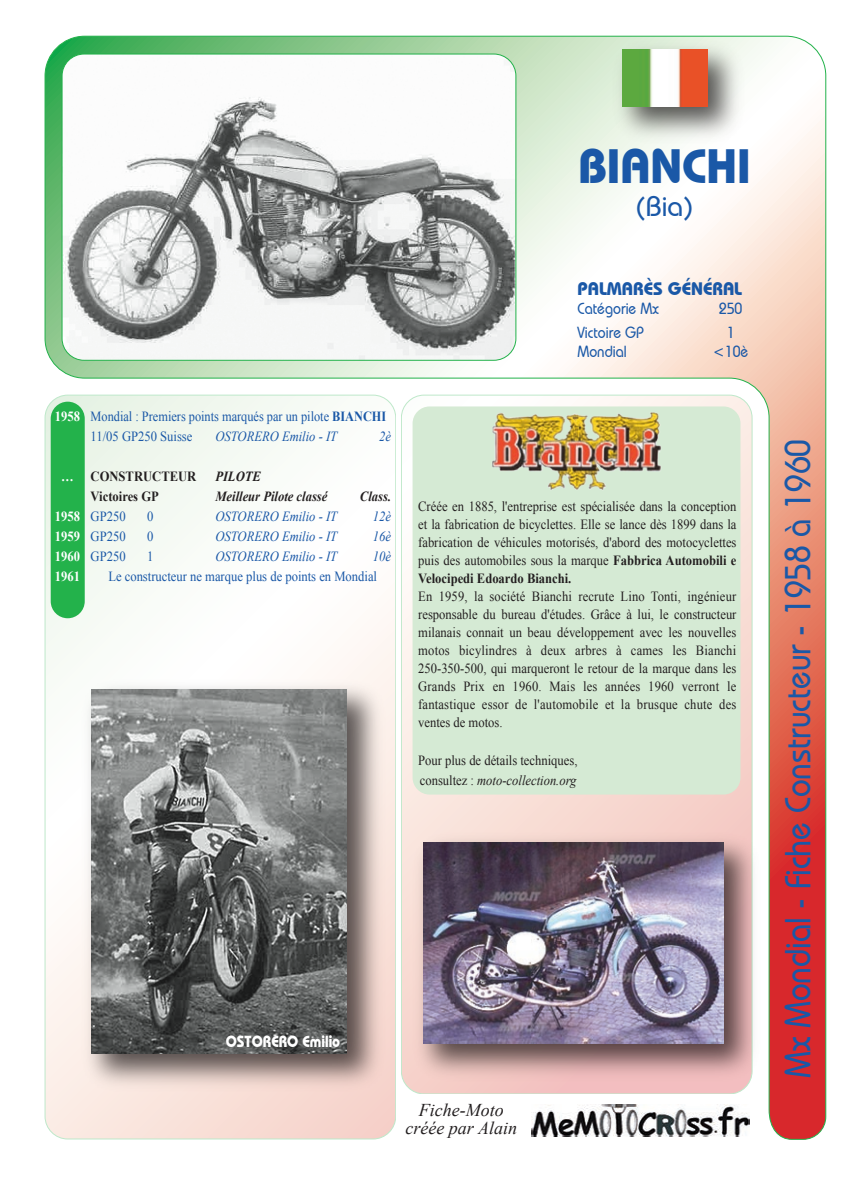
<style>
.page{position:relative;width:842px;height:1191px;background:#fff}
.page>*{position:absolute;margin:0;border:0;box-sizing:border-box;transform-origin:0 0}
.t1{font:700 48px "Bauhaus IT Cby BT";color:#1a58a7}
.t2{font:500 36px "Bauhaus IT Cby BT";color:#1a58a7;scale:.9 1}
.t3{font:500 28px "Bauhaus IT Cby BT";color:#1a58a7}
.t4{font:italic 18px/18px "Times New Roman";color:#231f20;text-align:center}
.t5{font:700 18px "Bauhaus IT Cby BT";color:#1a58a7}
.t6{font:500 16px "Bauhaus IT Cby BT";color:#1a58a7;scale:.9 1}
.t7{font:700 16px "Bauhaus IT Cby BT";color:#fff;scale:.9 1}
.t8{font:14px/18px "Times New Roman";color:#231f20;text-align:justify;scale:.9 1}
.t9{font:italic 14px "Times New Roman";color:#1a58a7;scale:.9 1}
.t10{font:14px/20px "Times New Roman";color:#1a58a7;scale:.88 1}
.t11{font:14px "Times New Roman";color:#1a58a7;scale:.9 1}
.t12{font:italic 700 14px "Times New Roman";color:#231f20;scale:.9 1}
.t13{font:700 14px "Times New Roman";color:#231f20;scale:.9 1}
.t14{font:700 14px/20px "Times New Roman";color:#fff;text-align:justify;scale:.9 1}
.s1{font-weight:700}
.s2{font-style:italic}
</style>
<div class="page">
<img style="left:45px;top:36px;width:781px;height:1103px">
<img style="left:606px;top:35px;width:146px;height:116px">
<img style="left:622px;top:50px;width:85px;height:56px">
<div style="left:413px;top:406px;width:327px;height:388px;background:#d5ead4"></div>
<img style="left:490px;top:412px;width:173px;height:79px">
<p class="t14" style="left:55px;top:406px;width:29px">1958</p>
<p class="t10" style="left:91px;top:406px;width:337px">Mondial : Premiers points marqués par un pilote <span class="s1">BIANCHI<br></span>11/05 GP250 Suisse</p>
<p class="t9" style="left:215px;top:427px;width:137px">OSTORERO Emilio - IT</p>
<p class="t9" style="left:379px;top:427px;width:15px">2è</p>
<p class="t14" style="left:61px;top:466px;width:15px">…</p>
<p class="t14" style="left:55px;top:506px;width:29px">1958<br>1959<br>1960<br>1961</p>
<p class="t13" style="left:91px;top:466px;width:119px">CONSTRUCTEUR</p>
<p class="t12" style="left:215px;top:466px;width:52px">PILOTE</p>
<p class="t13" style="left:91px;top:486px;width:77px">Victoires GP</p>
<p class="t12" style="left:215px;top:486px;width:126px">Meilleur Pilote classé</p>
<p class="t12" style="left:360px;top:486px;width:36px">Class.</p>
<p class="t11" style="left:91px;top:507px;width:40px">GP250</p>
<p class="t11" style="left:147px;top:507px;width:9px">0</p>
<p class="t9" style="left:215px;top:507px;width:137px">OSTORERO Emilio - IT</p>
<p class="t9" style="left:373px;top:507px;width:22px">12è</p>
<p class="t11" style="left:91px;top:527px;width:40px">GP250</p>
<p class="t11" style="left:147px;top:527px;width:9px">0</p>
<p class="t9" style="left:215px;top:527px;width:137px">OSTORERO Emilio - IT</p>
<p class="t9" style="left:373px;top:527px;width:22px">16è</p>
<p class="t11" style="left:91px;top:547px;width:40px">GP250</p>
<p class="t11" style="left:147px;top:547px;width:9px">1</p>
<p class="t9" style="left:215px;top:547px;width:137px">OSTORERO Emilio - IT</p>
<p class="t9" style="left:373px;top:547px;width:22px">10è</p>
<p class="t11" style="left:108px;top:567px;width:300px">Le constructeur ne marque plus de points en Mondial</p>
<h1 class="t1" style="left:578px;top:137px;width:174px">BIANCHI</h1>
<h3 class="t3" style="left:635px;top:189px;width:60px">(Bia)</h3>
<p class="t5" style="left:577px;top:277px;width:166px">PALMARÈS GÉNÉRAL</p>
<p class="t6" style="left:577px;top:299px;width:92px">Catégorie Mx</p>
<p class="t6" style="left:719px;top:299px;width:28px">250</p>
<p class="t6" style="left:577px;top:323px;width:75px">Victoire GP</p>
<p class="t6" style="left:727px;top:323px;width:10px">1</p>
<p class="t6" style="left:577px;top:342px;width:56px">Mondial</p>
<p class="t6" style="left:713px;top:342px;width:41px">&lt;10è</p>
<p class="t8" style="left:418px;top:497px;width:355px">Créée en 1885, l'entreprise est spécialisée dans la conception et la fabrication de bicyclettes. Elle se lance dès 1899 dans la fabrication de véhicules motorisés, d'abord des motocyclettes puis des automobiles sous la marque <span class="s1">Fabbrica Automobili e Velocipedi Edoardo Bianchi.</span></p>
<p class="t8" style="left:418px;top:587px;width:355px">En 1959, la société Bianchi recrute Lino Tonti, ingénieur responsable du bureau d'études. Grâce à lui, le constructeur milanais connait un beau développement avec les nouvelles motos bicylindres à deux arbres à cames les Bianchi 250-350-500, qui marqueront le retour de la marque dans les Grands Prix en 1960. Mais les années 1960 verront le fantastique essor de l'automobile et la brusque chute des ventes de motos.</p>
<p class="t8" style="left:418px;top:750px;width:178px;line-height:20px">Pour plus de détails techniques, consultez : <span class="s2">moto-collection.org</span></p>
<p class="t7" style="left:226px;top:1032px;width:129px">OSTORERO Emilio</p>
<p class="t4" style="left:405px;top:1100px;width:113px">Fiche-Moto créée par Alain</p>
<h2 class="t2" style="left:776px;top:1078px;width:711px;rotate:-90deg">Mx Mondial - Fiche Constructeur - 1958 à 1960</h2>
</div>
